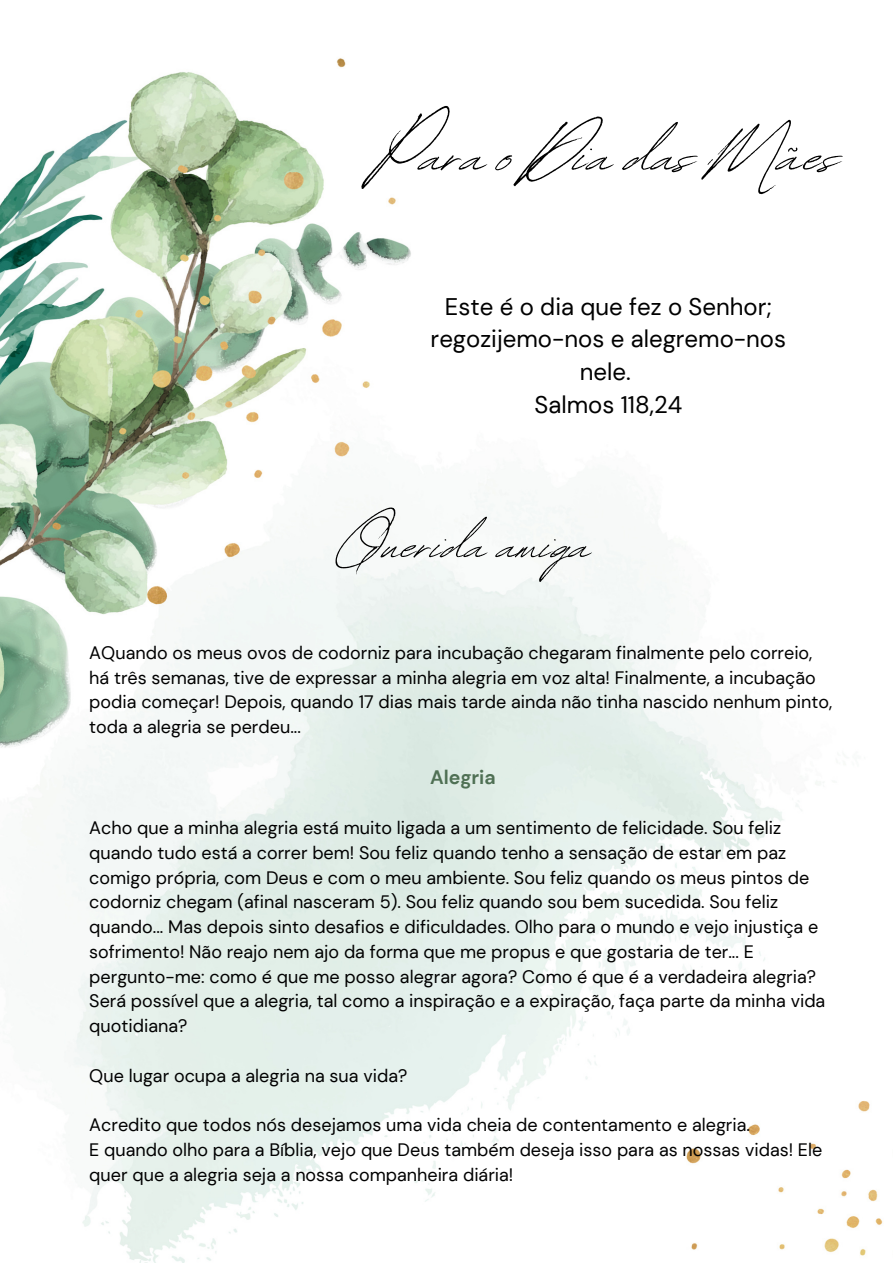
<style>
.page{position:relative;width:893px;height:1264px;background:#fff}
.page>*{position:absolute;margin:0;border:0;box-sizing:border-box;transform-origin:0 0}
.t1{font:83.4px "Revive 80 Signature";color:#000}
.t2{font:70.5px "Revive 80 Signature";color:#000}
.t3{font:24px/32.5px "DM Sans";color:#000;text-align:center}
.t4{font:700 19.5px "DM Sans";color:#4f7054}
.t5{font:18px/24.8px "DM Sans";color:#000}
</style>
<div class="page">
<img style="left:0;top:58px;width:883px;height:1204px">
<p class="t1" style="left:377px;top:92px;width:463px">Para o Dia das Mães</p>
<p class="t3" style="left:430px;top:290px;width:357px">Este é o dia que fez o Senhor; regozijemo-nos e alegremo-nos nele.</p>
<p class="t3" style="left:534px;top:388px;width:149px">Salmos 118,24</p>
<p class="t2" style="left:335px;top:491px;width:257px">Querida amiga</p>
<p class="t5" style="left:89px;top:640px;width:744px">AQuando os meus ovos de codorniz para incubação chegaram finalmente pelo correio, há três semanas, tive de expressar a minha alegria em voz alta! Finalmente, a incubação podia começar! Depois, quando 17 dias mais tarde ainda não tinha nascido nenhum pinto, toda a alegria se perdeu...</p>
<p class="t4" style="left:430px;top:764px;width:67px">Alegria</p>
<p class="t5" style="left:89px;top:815px;width:737px">Acho que a minha alegria está muito ligada a um sentimento de felicidade. Sou feliz quando tudo está a correr bem! Sou feliz quando tenho a sensação de estar em paz comigo própria, com Deus e com o meu ambiente. Sou feliz quando os meus pintos de codorniz chegam (afinal nasceram 5). Sou feliz quando sou bem sucedida. Sou feliz quando... Mas depois sinto desafios e dificuldades. Olho para o mundo e vejo injustiça e sofrimento! Não reajo nem ajo da forma que me propus e que gostaria de ter... E pergunto-me: como é que me posso alegrar agora? Como é que é a verdadeira alegria?<br>Será possível que a alegria, tal como a inspiração e a expiração, faça parte da minha vida quotidiana?</p>
<p class="t5" style="left:89px;top:1063px;width:319px">Que lugar ocupa a alegria na sua vida?</p>
<p class="t5" style="left:89px;top:1112px;width:662px">Acredito que todos nós desejamos uma vida cheia de contentamento e alegria.</p>
<p class="t5" style="left:89px;top:1137px;width:734px">E quando olho para a Bíblia, vejo que Deus também deseja isso para as nossas vidas! Ele quer que a alegria seja a nossa companheira diária!</p>
</div>
